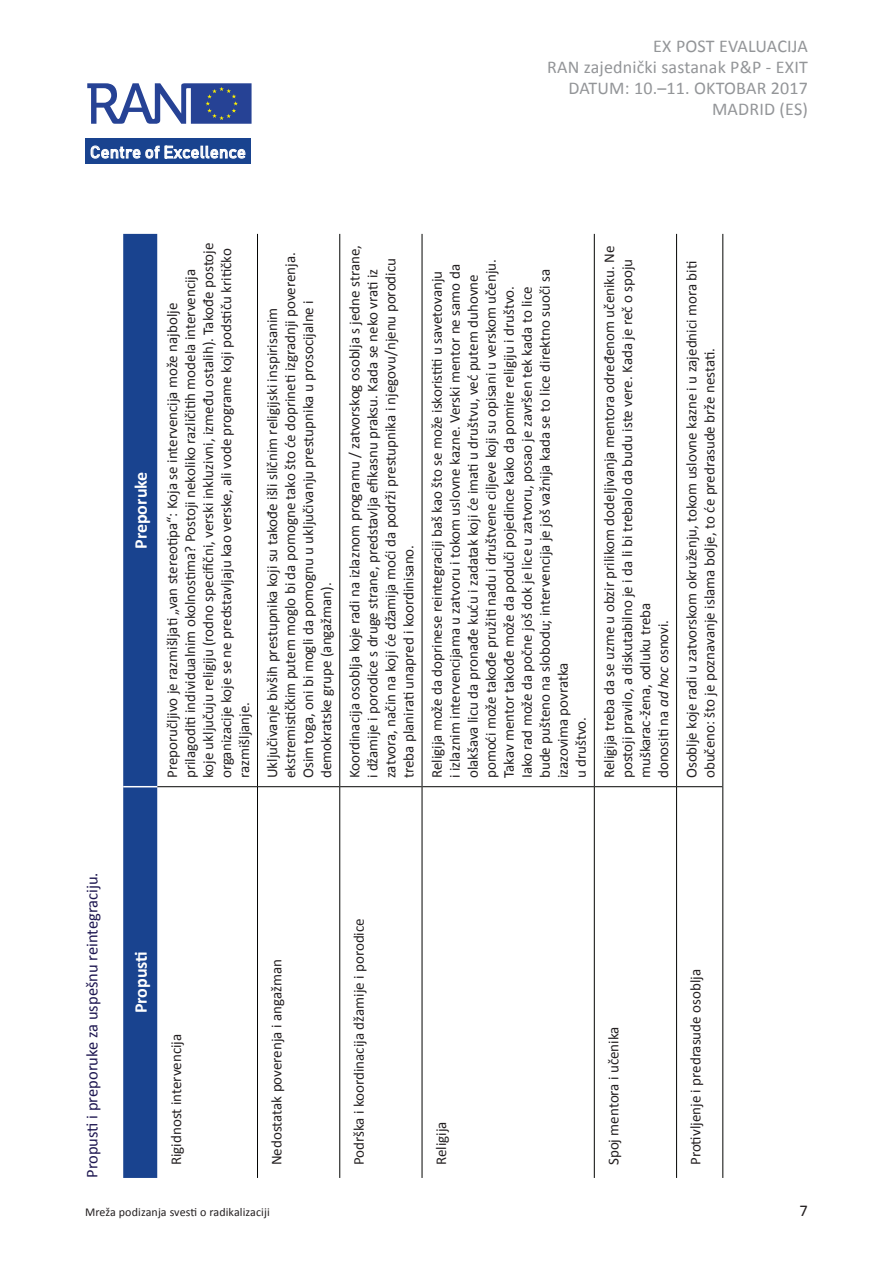
<style>
.page{position:relative;width:893px;height:1263px;background:#fff}
.page>*{position:absolute;margin:0;border:0;box-sizing:border-box;transform-origin:0 0}
.t1{font:18px/21px "Calibri";letter-spacing:.01em;color:#939598;text-align:right}
.t2{font:700 18px "Calibri";color:#fff}
.t3{font:16.8px "Bahnschrift";letter-spacing:.01em;color:#fff}
.t4{font:16.5px "Calibri";color:#1c154f}
.t5{font:16.5px "Calibri";color:#231f20}
.t6{font:15px/18px "Calibri";color:#231f20}
.t7{font:12px "Calibri";letter-spacing:.01em;color:#231f20}
.s1{font-style:italic}
</style>
<div class="page">
<svg style="left:87px;top:83px;width:165px;height:41px"></svg>
<div style="left:85px;top:139px;width:166px;height:25px;background:#19438f"></div>
<svg style="left:91px;top:146px;width:49px;height:12px"></svg>
<svg style="left:146px;top:146px;width:13px;height:12px"></svg>
<svg style="left:165px;top:146px;width:80px;height:12px"></svg>
<div style="left:123px;top:234px;width:34px;height:944px;background:#19438f"></div>
<hr style="left:157px;top:786px;width:100px;height:1px;background:#040503">
<hr style="left:257px;top:787px;width:1px;height:391px;background:#040503">
<hr style="left:257px;top:234px;width:1px;height:553px;background:#040503">
<hr style="left:258px;top:786px;width:81px;height:1px;background:#040503">
<hr style="left:339px;top:787px;width:1px;height:391px;background:#040503">
<hr style="left:339px;top:234px;width:1px;height:553px;background:#040503">
<hr style="left:340px;top:786px;width:82px;height:1px;background:#040503">
<hr style="left:422px;top:787px;width:1px;height:391px;background:#040503">
<hr style="left:422px;top:234px;width:1px;height:553px;background:#040503">
<hr style="left:422px;top:786px;width:172px;height:1px;background:#040503">
<hr style="left:594px;top:787px;width:1px;height:391px;background:#040503">
<hr style="left:594px;top:234px;width:1px;height:553px;background:#040503">
<hr style="left:595px;top:786px;width:81px;height:1px;background:#040503">
<hr style="left:676px;top:787px;width:1px;height:391px;background:#040503">
<hr style="left:676px;top:234px;width:1px;height:553px;background:#040503">
<hr style="left:677px;top:786px;width:45px;height:1px;background:#040503">
<hr style="left:722px;top:787px;width:1px;height:391px;background:#040503">
<hr style="left:722px;top:234px;width:1px;height:553px;background:#040503">
<hr style="left:123px;top:786px;width:34px;height:1px;background:#fff">
<p class="t3" style="left:90px;top:142px;width:158px">Centre of Excellence</p>
<p class="t1" style="left:547px;top:35px;width:262px">EX POST EVALUACIJA<br>RAN zajednički sastanak P&amp;P - EXIT<br>DATUM: 10.–11. OKTOBAR 2017<br>MADRID (ES)</p>
<p class="t2" style="left:129px;top:549px;width:79px;rotate:-90deg">Preporuke</p>
<p class="t6" style="left:163px;top:778px;width:537px;rotate:-90deg">Preporučljivo je razmišljati „van stereotipa“: Koja se intervencija može najbolje prilagoditi individualnim okolnostima? Postoji nekoliko različitih modela intervencija koje uključuju religiju (rodno specifični, verski inkluzivni, između ostalih). Takođe postoje organizacije koje se ne predstavljaju kao verske, ali vode programe koji podstiču kritičko razmišljanje.</p>
<p class="t6" style="left:263px;top:778px;width:528px;rotate:-90deg">Uključivanje bivših prestupnika koji su takođe išli sličnim religijski inspirisanim ekstremističkim putem moglo bi da pomogne tako što će doprineti izgradnji poverenja.<br>Osim toga, oni bi mogli da pomognu u uključivanju prestupnika u prosocijalne i demokratske grupe (angažman).</p>
<p class="t6" style="left:346px;top:778px;width:535px;rotate:-90deg">Koordinacija osoblja koje radi na izlaznom programu / zatvorskog osoblja s jedne strane, i džamije i porodice s druge strane, predstavlja efikasnu praksu. Kada se neko vrati iz zatvora, način na koji će džamija moći da podrži prestupnika i njegovu/njenu porodicu treba planirati unapred i koordinisano.</p>
<p class="t6" style="left:428px;top:778px;width:521px;rotate:-90deg">Religija može da doprinese reintegraciji baš kao što se može iskoristiti u savetovanju<br>i izlaznim intervencijama u zatvoru i tokom uslovne kazne. Verski mentor ne samo da olakšava licu da pronađe kuću i zadatak koji će imati u društvu, već putem duhovne pomoći može takođe pružiti nadu i društvene ciljeve koji su opisani u verskom učenju.<br>Takav mentor takođe može da poduči pojedince kako da pomire religiju i društvo.<br>Iako rad može da počne još dok je lice u zatvoru, posao je završen tek kada to lice bude pušteno na slobodu; intervencija je još važnija kada se to lice direktno suoči sa izazovima povratka<br>u društvo.</p>
<p class="t6" style="left:600px;top:778px;width:534px;rotate:-90deg">Religija treba da se uzme u obzir prilikom dodeljivanja mentora određenom učeniku. Ne postoji pravilo, a diskutabilno je i da li bi trebalo da budu iste vere. Kada je reč o spoju muškarac-žena, odluku treba<br>donositi na <span class="s1">ad hoc</span> osnovi.</p>
<p class="t6" style="left:682px;top:778px;width:519px;rotate:-90deg">Osoblje koje radi u zatvorskom okruženju, tokom uslovne kazne i u zajednici mora biti obučeno: što je poznavanje islama bolje, to će predrasude brže nestati.</p>
<p class="t4" style="left:82px;top:1178px;width:307px;rotate:-90deg">Propusti i preporuke za uspešnu reintegraciju.</p>
<p class="t2" style="left:129px;top:1013px;width:64px;rotate:-90deg">Propusti</p>
<p class="t6" style="left:167px;top:1165px;width:133px;rotate:-90deg">Rigidnost intervencija</p>
<p class="t6" style="left:268px;top:1165px;width:207px;rotate:-90deg">Nedostatak poverenja i angažman</p>
<p class="t7" style="left:85px;top:1204px;width:186px">Mreža podizanja svesti o radikalizaciji</p>
<p class="t6" style="left:350px;top:1165px;width:248px;rotate:-90deg">Podrška i koordinacija džamije i porodice</p>
<p class="t6" style="left:432px;top:1165px;width:45px;rotate:-90deg">Religija</p>
<p class="t6" style="left:604px;top:1165px;width:140px;rotate:-90deg">Spoj mentora i učenika</p>
<p class="t6" style="left:687px;top:1165px;width:198px;rotate:-90deg">Protivljenje i predrasude osoblja</p>
<p class="t5" style="left:800px;top:1200px;width:10px">7</p>
</div>
